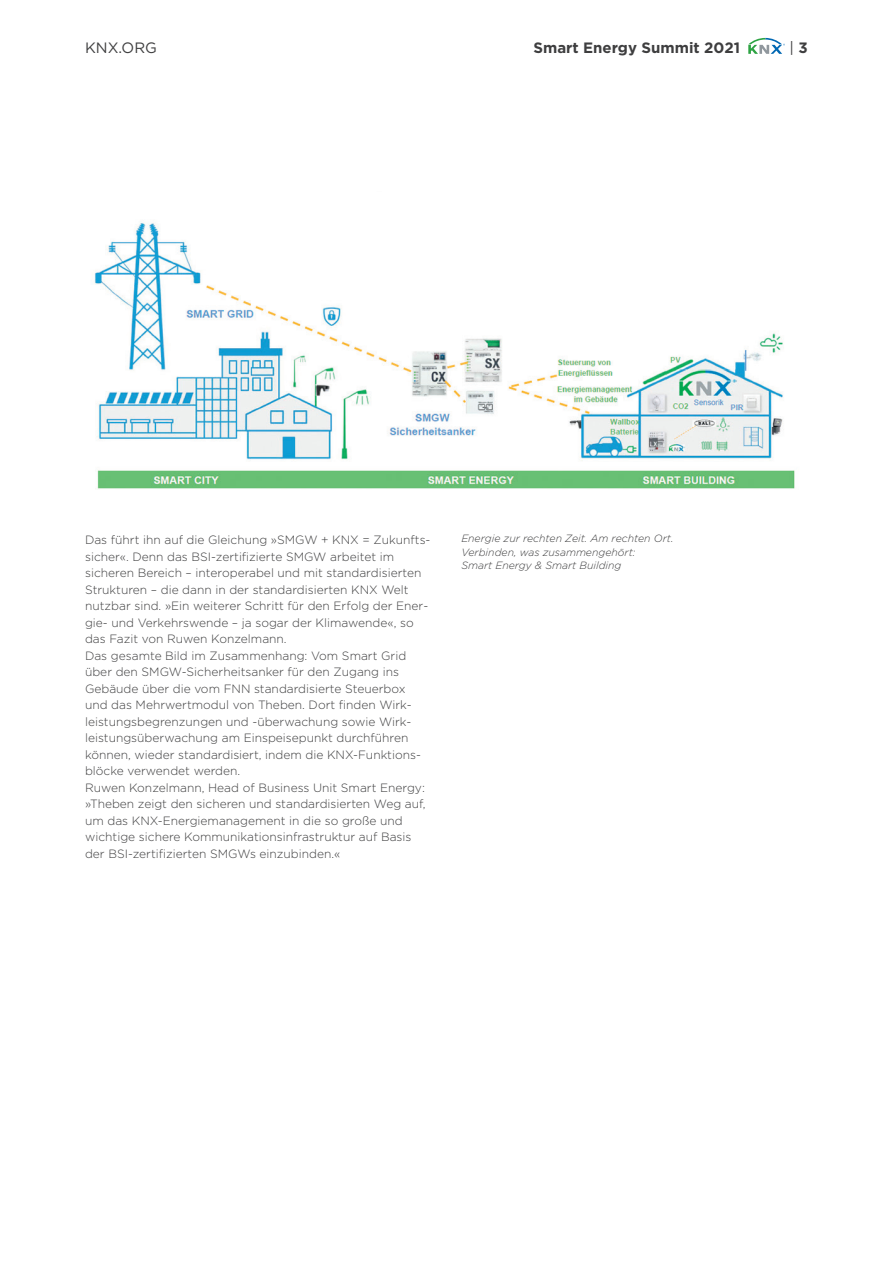
<style>
.page{position:relative;width:893px;height:1263px;background:#fff}
.page>*{position:absolute;margin:0;border:0;box-sizing:border-box;transform-origin:0 0}
.t1{font:700 15px "Gotham";color:#3e3e3f}
.t2{font:15px "Gotham";color:#3e3e3f}
.t3{font:300 12px/16.5px "Gotham";color:#3e3e3f}
.t4{font:italic 300 10.5px/13.5px "Gotham";color:#3e3e3f}
.s1{font-weight:700}
</style>
<div class="page">
<img style="left:94px;top:221px;width:701px;height:268px">
<div style="left:538px;top:165px;width:270px;height:151px;background:#fff"></div>
<svg style="left:748px;top:38px;width:37px;height:16px"></svg>
<p class="t2" style="left:85px;top:39px;width:73px">KNX.ORG</p>
<p class="t1" style="left:533px;top:39px;width:208px">Smart Energy Summit 2021</p>
<p class="t2" style="left:790px;top:39px;width:20px">| <span class="s1">3</span></p>
<p class="t3" style="left:85px;top:531px;width:347px">Das führt ihn auf die Gleichung »SMGW + KNX = Zukunfts&shy;sicher«. Denn das BSI-zertifizierte SMGW arbeitet im sicheren Bereich – interoperabel und mit standardisierten Strukturen – die dann in der standardisierten KNX Welt nutzbar sind. »Ein weiterer Schritt für den Erfolg der Ener&shy;gie- und Verkehrswende – ja sogar der Klimawende«, so das Fazit von Ruwen Konzelmann.<br>Das gesamte Bild im Zusammenhang: Vom Smart Grid über den SMGW-Sicherheitsanker für den Zugang ins Gebäude über die vom FNN standardisierte Steuerbox und das Mehrwertmodul von Theben. Dort finden Wirk&shy;leistungsbegrenzungen und -überwachung sowie Wirk&shy;leistungsüberwachung am Einspeisepunkt durchführen können, wieder standardisiert, indem die KNX-Funktions&shy;blöcke verwendet werden.<br>Ruwen Konzelmann, Head of Business Unit Smart Energy: »Theben zeigt den sicheren und standardisierten Weg auf, um das KNX-Energiemanagement in die so große und wichtige sichere Kommunikationsinfrastruktur auf Basis der BSI-zertifizierten SMGWs einzubinden.«</p>
<p class="t4" style="left:461px;top:531px;width:214px">Energie zur rechten Zeit. Am rechten Ort.<br>Verbinden, was zusammengehört:<br>Smart Energy &amp; Smart Building</p>
</div>
